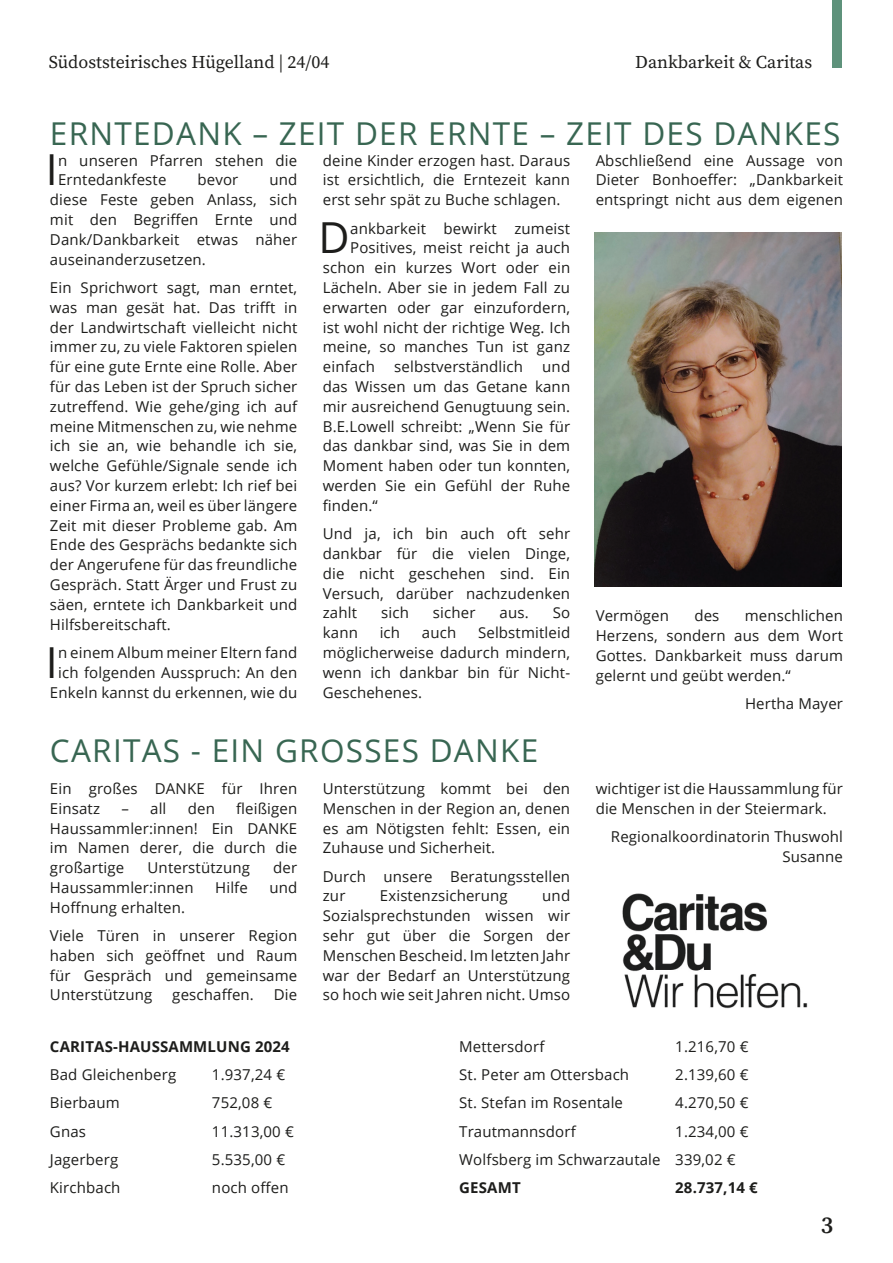
<style>
.page{position:relative;width:893px;height:1263px;background:#fff}
.page>*{position:absolute;margin:0;border:0;box-sizing:border-box;transform-origin:0 0}
.Seitentext{font:42.75px "Open Sans";color:#1d1d1b}
.Überschrift{font:31.5px "Open Sans";letter-spacing:.04em;color:#386652}
.t1{font:24px "Source Serif Variable";color:#1d1d1b}
.t2{font:18px "Source Serif Variable";color:#1d1d1b}
.Seitentext-2{font:15px/19.8px "Open Sans";letter-spacing:.01em;color:#1d1d1b;text-align:justify}
.Seitentext-3{font:700 15px "Open Sans";letter-spacing:.01em;color:#1d1d1b}
</style>
<div class="page">
<img style="left:594px;top:233px;width:247px;height:353px">
<div style="left:833px;top:0;width:9px;height:68px;background:#5e927b"></div>
<img style="left:622px;top:893px;width:186px;height:116px">
<p class="t2" style="left:49px;top:50px;width:282px">Südoststeirisches Hügelland | 24/04</p>
<p class="t2" style="left:635px;top:50px;width:178px">Dankbarkeit &amp; Caritas</p>
<p class="Überschrift" style="left:50px;top:112px;width:792px">ERNTEDANK – ZEIT DER ERNTE – ZEIT DES DANKES</p>
<p class="Seitentext" style="left:46px;top:141px;width:13px">I</p>
<p class="Seitentext-2" style="left:58px;top:150px;width:241px">n unseren Pfarren stehen die<br>Erntedankfeste</p>
<p class="Seitentext-2" style="left:50px;top:170px;width:249px;text-indent:219px">und diese Feste geben Anlass, sich mit den Begriffen Ernte und Dank/Dankbarkeit etwas näher auseinanderzusetzen.</p>
<p class="Seitentext-2" style="left:50px;top:277px;width:249px">Ein Sprichwort sagt, man erntet, was man gesät hat. Das trifft in der Landwirtschaft vielleicht nicht immer zu, zu viele Faktoren spielen für eine gute Ernte eine Rolle. Aber für das Leben ist der Spruch sicher zutreffend. Wie gehe/ging ich auf meine Mitmenschen zu, wie nehme ich sie an, wie behandle ich sie, welche Gefühle/Signale sende ich aus? Vor kurzem erlebt: Ich rief bei einer Firma an, weil es über längere Zeit mit dieser Probleme gab. Am Ende des Gesprächs bedankte sich der Angerufene für das freundliche Gespräch. Statt Ärger und Frust zu säen, erntete ich Dankbarkeit und Hilfsbereitschaft.</p>
<p class="Seitentext" style="left:46px;top:633px;width:13px">I</p>
<p class="Seitentext-2" style="left:197px;top:170px;width:42px">bevor</p>
<p class="Seitentext-2" style="left:50px;top:642px;width:249px;text-align:center">n einem Album meiner Eltern fand ich folgenden Ausspruch: An den<br>Enkeln kannst du erkennen, wie du</p>
<p class="Seitentext-2" style="left:323px;top:150px;width:249px">deine Kinder erzogen hast. Daraus ist ersichtlich, die Erntezeit kann erst sehr spät zu Buche schlagen.</p>
<p class="Seitentext" style="left:319px;top:209px;width:33px">D</p>
<p class="Seitentext-2" style="left:350px;top:218px;width:221px">ankbarkeit bewirkt zumeist</p>
<p class="Seitentext-2" style="left:350px;top:238px;width:221px">Positives, meist reicht ja auch</p>
<p class="Seitentext-2" style="left:323px;top:257px;width:249px">schon ein kurzes Wort oder ein</p>
<p class="Seitentext-2" style="left:323px;top:277px;width:249px">Lächeln. Aber sie in jedem Fall zu</p>
<p class="Seitentext-2" style="left:323px;top:297px;width:249px">erwarten oder gar einzufordern,</p>
<p class="Seitentext-2" style="left:323px;top:317px;width:249px">ist wohl nicht der richtige Weg. Ich</p>
<p class="Seitentext-2" style="left:323px;top:337px;width:249px">meine, so manches Tun ist ganz</p>
<p class="Seitentext-2" style="left:323px;top:356px;width:54px">einfach</p>
<p class="Seitentext-2" style="left:394px;top:356px;width:130px">selbstverständlich</p>
<p class="Seitentext-2" style="left:323px;top:356px;width:249px;text-indent:219px">und das Wissen um das Getane kann mir ausreichend Genugtuung sein.<br>B.E.Lowell schreibt: „Wenn Sie für das dankbar sind, was Sie in dem Moment haben oder tun konnten, werden Sie ein Gefühl der Ruhe finden.“</p>
<p class="Seitentext-2" style="left:323px;top:523px;width:249px">Und ja, ich bin auch oft sehr dankbar für die vielen Dinge, die nicht geschehen sind. Ein Versuch, darüber nachzudenken zahlt</p>
<p class="Seitentext-2" style="left:381px;top:603px;width:29px">sich</p>
<p class="Seitentext-2" style="left:433px;top:603px;width:44px">sicher</p>
<p class="Seitentext-2" style="left:499px;top:603px;width:31px">aus.</p>
<p class="Seitentext-2" style="left:553px;top:603px;width:19px">So</p>
<p class="Seitentext-2" style="left:323px;top:622px;width:249px;text-indent:155px">Selbstmitleid möglicherweise dadurch mindern, wenn ich dankbar bin für Nicht-Geschehenes.</p>
<p class="Seitentext-2" style="left:323px;top:622px;width:37px">kann</p>
<p class="Seitentext-2" style="left:380px;top:622px;width:22px">ich</p>
<p class="Seitentext-2" style="left:422px;top:622px;width:36px">auch</p>
<p class="Überschrift" style="left:50px;top:729px;width:490px">CARITAS - EIN GROSSES DANKE</p>
<p class="Seitentext-2" style="left:50px;top:778px;width:249px">Ein großes DANKE für Ihren<br>Einsatz</p>
<p class="Seitentext-2" style="left:50px;top:798px;width:249px;text-indent:186px">fleißigen Haussammler:innen! Ein DANKE im Namen derer, die durch die großartige</p>
<p class="Seitentext-2" style="left:121px;top:798px;width:47px">– all</p>
<p class="Seitentext-2" style="left:188px;top:798px;width:29px">den</p>
<p class="Seitentext-2" style="left:148px;top:857px;width:104px">Unterstützung</p>
<p class="Seitentext-2" style="left:273px;top:857px;width:26px">der</p>
<p class="Seitentext-2" style="left:50px;top:877px;width:145px">Haussammler:innen</p>
<p class="Seitentext-2" style="left:215px;top:877px;width:34px">Hilfe</p>
<p class="Seitentext-2" style="left:269px;top:877px;width:29px">und</p>
<p class="Seitentext-2" style="left:50px;top:897px;width:137px">Hoffnung erhalten.</p>
<p class="Seitentext-2" style="left:50px;top:925px;width:249px">Viele Türen in unserer Region haben sich geöffnet und Raum für Gespräch und gemeinsame Unterstützung</p>
<p class="Seitentext-2" style="left:172px;top:985px;width:83px">geschaffen.</p>
<p class="Seitentext-2" style="left:274px;top:985px;width:25px">Die</p>
<p class="Seitentext-2" style="left:323px;top:778px;width:249px">Unterstützung kommt bei den Menschen in der Region an, denen es am Nötigsten fehlt: Essen, ein Zuhause und Sicherheit.</p>
<p class="Seitentext-2" style="left:323px;top:866px;width:249px">Durch unsere Beratungsstellen zur</p>
<p class="Seitentext-2" style="left:323px;top:886px;width:249px;text-indent:219px">und Sozialsprechstunden wissen wir sehr gut über die Sorgen der Menschen Bescheid. Im letzten Jahr war der Bedarf an Unterstützung so hoch wie seit Jahren nicht. Umso</p>
<p class="Seitentext-2" style="left:380px;top:886px;width:129px">Existenzsicherung</p>
<p class="Seitentext-2" style="left:596px;top:150px;width:249px">Abschließend eine Aussage von Dieter Bonhoeffer: „Dankbarkeit entspringt nicht aus dem eigenen</p>
<p class="Seitentext-2" style="left:596px;top:605px;width:75px">Vermögen</p>
<p class="Seitentext-2" style="left:694px;top:605px;width:27px">des</p>
<p class="Seitentext-2" style="left:596px;top:605px;width:249px;text-indent:149px">menschlichen Herzens, sondern aus dem Wort Gottes. Dankbarkeit muss darum gelernt und geübt werden.“</p>
<p class="Seitentext-2" style="left:745px;top:693px;width:99px">Hertha Mayer</p>
<p class="Seitentext-2" style="left:596px;top:778px;width:249px">wichtiger ist die Haussammlung für die Menschen in der Steiermark.</p>
<p class="Seitentext-2" style="left:611px;top:826px;width:234px;text-align:right">Regionalkoordinatorin Thuswohl<br>Susanne</p>
<p class="Seitentext-3" style="left:50px;top:1036px;width:241px">CARITAS-HAUSSAMMLUNG 2024</p>
<p class="Seitentext-2" style="left:50px;top:1064px;width:128px">Bad Gleichenberg</p>
<p class="Seitentext-2" style="left:212px;top:1064px;width:75px">1.937,24 €</p>
<p class="Seitentext-2" style="left:50px;top:1092px;width:71px">Bierbaum</p>
<p class="Seitentext-2" style="left:212px;top:1092px;width:62px">752,08 €</p>
<p class="Seitentext-2" style="left:50px;top:1121px;width:38px">Gnas</p>
<p class="Seitentext-2" style="left:212px;top:1121px;width:83px">11.313,00 €</p>
<p class="Seitentext-2" style="left:50px;top:1149px;width:70px">Jagerberg</p>
<p class="Seitentext-2" style="left:212px;top:1149px;width:75px">5.535,00 €</p>
<p class="Seitentext-2" style="left:50px;top:1177px;width:72px">Kirchbach</p>
<p class="Seitentext-2" style="left:212px;top:1177px;width:78px">noch offen</p>
<p class="Seitentext-2" style="left:459px;top:1036px;width:87px">Mettersdorf</p>
<p class="Seitentext-2" style="left:675px;top:1036px;width:75px">1.216,70 €</p>
<p class="Seitentext-2" style="left:459px;top:1064px;width:171px">St. Peter am Ottersbach</p>
<p class="Seitentext-2" style="left:675px;top:1064px;width:75px">2.139,60 €</p>
<p class="Seitentext-2" style="left:459px;top:1092px;width:165px">St. Stefan im Rosentale</p>
<p class="Seitentext-2" style="left:675px;top:1092px;width:75px">4.270,50 €</p>
<p class="Seitentext-2" style="left:459px;top:1121px;width:118px">Trautmannsdorf</p>
<p class="Seitentext-2" style="left:675px;top:1121px;width:75px">1.234,00 €</p>
<p class="Seitentext-2" style="left:459px;top:1149px;width:278px">Wolfsberg im Schwarzautale 339,02 €</p>
<p class="Seitentext-3" style="left:459px;top:1177px;width:63px">GESAMT</p>
<p class="Seitentext-3" style="left:675px;top:1177px;width:84px">28.737,14 €</p>
<h3 class="t1" style="left:821px;top:1209px;width:14px">3</h3>
</div>
